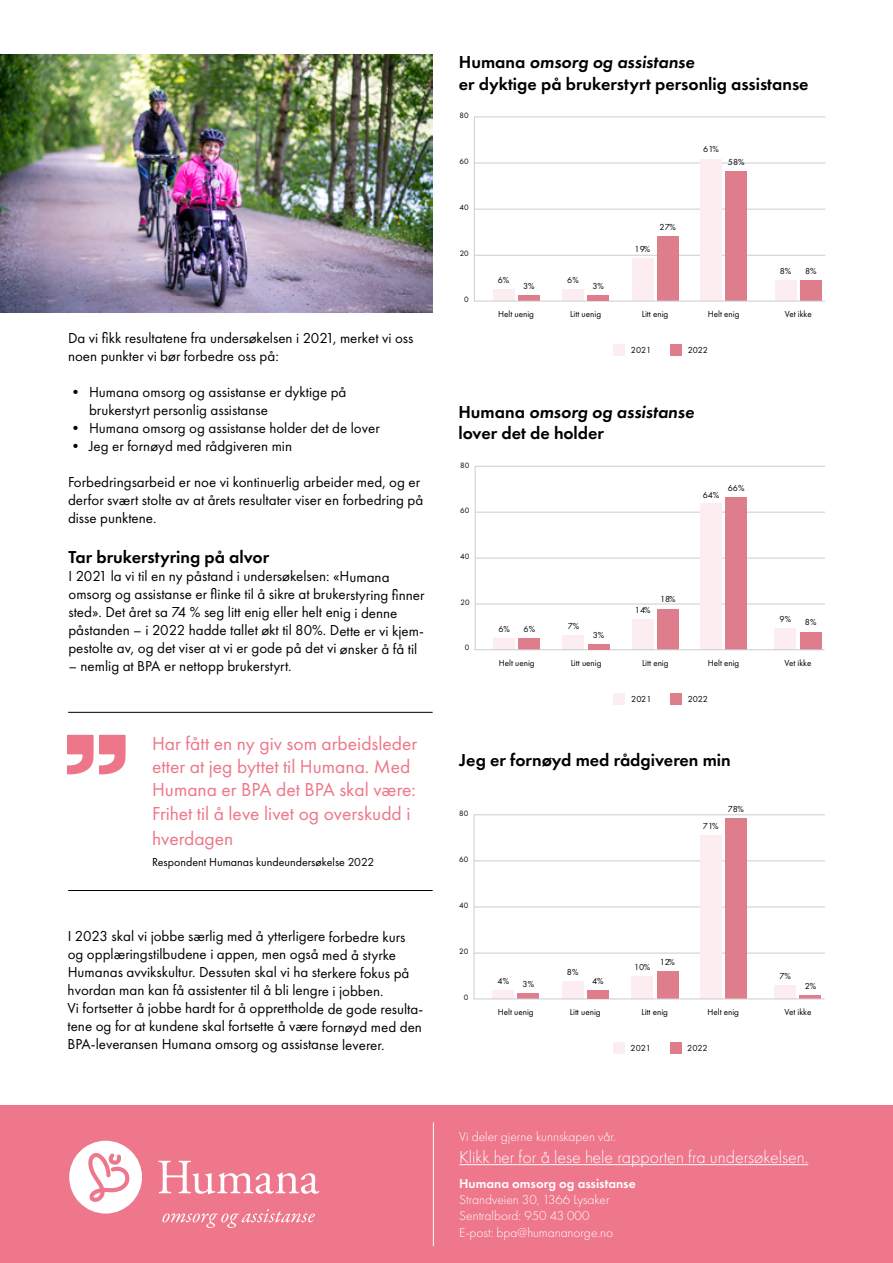
<style>
.page{position:relative;width:893px;height:1263px;background:#fff}
.page>*{position:absolute;margin:0;border:0;box-sizing:border-box;transform-origin:0 0}
.t1{font:19.5px/23.4px "Futura PT";color:#ee7689}
.t2{font:600 18px/21.6px "Futura PT";color:#000}
.t3{font:300 18px "Futura PT";color:#fff}
.t4{font:15px/18px "Futura PT";letter-spacing:-.005em;color:#000}
.t5{font:300 13.5px/16.2px "Futura PT";color:#fff}
.t6{font:600 13.5px "Futura PT";color:#fff}
.t7{font:12px "Futura PT";color:#000}
.t8{font:9px "Futura PT";color:#000}
.t9{font:8.1px "Futura PT";color:#000}
.s1{font-style:italic}
</style>
<div class="page">
<img style="left:0;top:54px;width:433px;height:258px">
<div style="left:0;top:1106px;width:893px;height:157px;background:#ee778b"></div>
<hr style="left:433px;top:1122px;width:1px;height:124px;background:#fff">
<hr style="left:68px;top:712px;width:365px;height:1px;background:#000">
<hr style="left:68px;top:890px;width:365px;height:1px;background:#000">
<svg style="left:67px;top:735px;width:59px;height:39px"></svg>
<hr style="left:459px;top:1164px;width:349px;height:1px;background:#fff">
<svg style="left:69px;top:1141px;width:73px;height:72px"></svg>
<svg style="left:158px;top:1161px;width:161px;height:33px"></svg>
<svg style="left:162px;top:1209px;width:153px;height:19px"></svg>
<div style="left:670px;top:344px;width:12px;height:12px;background:#de7d8c"></div>
<svg style="left:474px;top:116px;width:351px;height:186px"></svg>
<div style="left:613px;top:344px;width:12px;height:12px;background:#fcedf0"></div>
<div style="left:587px;top:295px;width:22px;height:6px;background:#de7d8c"></div>
<div style="left:670px;top:693px;width:12px;height:11px;background:#de7d8c"></div>
<svg style="left:475px;top:465px;width:350px;height:185px"></svg>
<div style="left:614px;top:693px;width:11px;height:11px;background:#fcedf0"></div>
<div style="left:588px;top:644px;width:21px;height:6px;background:#de7d8c"></div>
<div style="left:670px;top:1042px;width:11px;height:12px;background:#de7d8c"></div>
<svg style="left:473px;top:814px;width:352px;height:185px"></svg>
<div style="left:613px;top:1042px;width:11px;height:12px;background:#fcedf0"></div>
<div style="left:587px;top:991px;width:22px;height:8px;background:#de7d8c"></div>
<p class="t4" style="left:68px;top:328px;width:347px">Da vi fikk resultatene fra undersøkelsen i 2021, merket vi oss noen punkter vi bør forbedre oss på:</p>
<p class="t4" style="left:89px;top:382px;width:259px;text-indent:-21px">• Humana omsorg og assistanse er dyktige på brukerstyrt personlig assistanse</p>
<p class="t4" style="left:68px;top:418px;width:313px">• Humana omsorg og assistanse holder det de lover</p>
<p class="t4" style="left:68px;top:436px;width:226px">• Jeg er fornøyd med rådgiveren min</p>
<p class="t4" style="left:68px;top:472px;width:357px">Forbedringsarbeid er noe vi kontinuerlig arbeider med, og er derfor svært stolte av at årets resultater viser en forbedring på disse punktene.</p>
<p class="t2" style="left:69px;top:546px;width:202px">Tar brukerstyring på alvor</p>
<p class="t4" style="left:68px;top:567px;width:358px">I 2021 la vi til en ny påstand i undersøkelsen: «Humana omsorg og assistanse er flinke til å sikre at brukerstyring finner sted». Det året sa 74 % seg litt enig eller helt enig i denne påstanden – i 2022 hadde tallet økt til 80%. Dette er vi kjem&shy;pestolte av, og det viser at vi er gode på det vi ønsker å få til</p>
<p class="t4" style="left:68px;top:657px;width:225px">– nemlig at BPA er nettopp brukerstyrt.</p>
<h1 class="t1" style="left:152px;top:731px;width:267px">Har fått en ny giv som arbeidsleder etter at jeg byttet til Humana. Med Humana er BPA det BPA skal være:<br>Frihet til å leve livet og overskudd i</h1>
<h1 class="t1" style="left:152px;top:827px;width:83px">hverdagen</h1>
<p class="t7" style="left:152px;top:855px;width:224px">Respondent Humanas kundeundersøkelse 2022</p>
<p class="t4" style="left:68px;top:927px;width:357px">I 2023 skal vi jobbe særlig med å ytterligere forbedre kurs og opplæringstilbudene i appen, men også med å styrke Humanas avvikskultur. Dessuten skal vi ha sterkere fokus på hvordan man kan få assistenter til å bli lengre i jobben.<br>Vi fortsetter å jobbe hardt for å opprettholde de gode resulta&shy;tene og for at kundene skal fortsette å være fornøyd med den BPA-leveransen Humana omsorg og assistanse leverer.</p>
<p class="t2" style="left:459px;top:51px;width:351px">Humana <span class="s1">omsorg og assistanse<br></span>er dyktige på brukerstyrt personlig assistanse</p>
<p class="t9" style="left:459px;top:111px;width:11px">80</p>
<p class="t9" style="left:459px;top:157px;width:11px">60</p>
<p class="t9" style="left:459px;top:203px;width:11px">40</p>
<p class="t9" style="left:460px;top:248px;width:11px">20</p>
<p class="t9" style="left:464px;top:294px;width:6px">0</p>
<p class="t8" style="left:498px;top:275px;width:13px">6%</p>
<p class="t8" style="left:567px;top:275px;width:13px">6%</p>
<p class="t8" style="left:523px;top:280px;width:13px">3%</p>
<p class="t8" style="left:592px;top:280px;width:13px">3%</p>
<p class="t8" style="left:635px;top:244px;width:17px">19%</p>
<p class="t8" style="left:660px;top:222px;width:18px">27%</p>
<p class="t8" style="left:703px;top:144px;width:17px">61%</p>
<p class="t8" style="left:728px;top:157px;width:18px">58%</p>
<p class="t8" style="left:780px;top:266px;width:13px">8%</p>
<p class="t8" style="left:805px;top:266px;width:13px">8%</p>
<p class="t8" style="left:708px;top:309px;width:33px">Helt enig</p>
<p class="t8" style="left:785px;top:309px;width:29px">Vet ikke</p>
<p class="t8" style="left:498px;top:309px;width:37px">Helt uenig</p>
<p class="t8" style="left:570px;top:309px;width:32px">Litt uenig</p>
<p class="t8" style="left:642px;top:309px;width:28px">Litt enig</p>
<p class="t8" style="left:631px;top:345px;width:22px">2021</p>
<p class="t8" style="left:688px;top:345px;width:22px">2022</p>
<p class="t2" style="left:458px;top:400px;width:237px">Humana <span class="s1">omsorg og assistanse </span>lover det de holder</p>
<p class="t9" style="left:460px;top:460px;width:11px">80</p>
<p class="t9" style="left:460px;top:506px;width:11px">60</p>
<p class="t9" style="left:460px;top:551px;width:11px">40</p>
<p class="t9" style="left:460px;top:597px;width:11px">20</p>
<p class="t9" style="left:465px;top:643px;width:6px">0</p>
<p class="t8" style="left:703px;top:489px;width:18px">64%</p>
<p class="t8" style="left:728px;top:483px;width:18px">66%</p>
<p class="t8" style="left:498px;top:623px;width:13px">6%</p>
<p class="t8" style="left:524px;top:623px;width:13px">6%</p>
<p class="t8" style="left:568px;top:621px;width:13px">7%</p>
<p class="t8" style="left:593px;top:629px;width:13px">3%</p>
<p class="t8" style="left:635px;top:605px;width:17px">14%</p>
<p class="t8" style="left:660px;top:594px;width:17px">18%</p>
<p class="t8" style="left:780px;top:613px;width:13px">9%</p>
<p class="t8" style="left:805px;top:617px;width:13px">8%</p>
<p class="t8" style="left:708px;top:657px;width:33px">Helt enig</p>
<p class="t8" style="left:784px;top:658px;width:28px">Vet ikke</p>
<p class="t8" style="left:499px;top:657px;width:37px">Helt uenig</p>
<p class="t8" style="left:571px;top:657px;width:32px">Litt uenig</p>
<p class="t8" style="left:642px;top:657px;width:28px">Litt enig</p>
<p class="t8" style="left:631px;top:693px;width:22px">2021</p>
<p class="t8" style="left:688px;top:693px;width:22px">2022</p>
<p class="t2" style="left:459px;top:749px;width:273px">Jeg er fornøyd med rådgiveren min</p>
<p class="t9" style="left:459px;top:809px;width:11px">80</p>
<p class="t9" style="left:459px;top:855px;width:11px">60</p>
<p class="t9" style="left:459px;top:900px;width:11px">40</p>
<p class="t9" style="left:459px;top:946px;width:11px">20</p>
<p class="t9" style="left:464px;top:992px;width:6px">0</p>
<p class="t8" style="left:703px;top:821px;width:17px">71%</p>
<p class="t8" style="left:728px;top:804px;width:18px">78%</p>
<p class="t8" style="left:567px;top:966px;width:13px">8%</p>
<p class="t8" style="left:498px;top:976px;width:13px">4%</p>
<p class="t8" style="left:523px;top:978px;width:13px">3%</p>
<p class="t8" style="left:592px;top:976px;width:13px">4%</p>
<p class="t8" style="left:634px;top:961px;width:18px">10%</p>
<p class="t8" style="left:660px;top:957px;width:17px">12%</p>
<p class="t8" style="left:779px;top:970px;width:13px">7%</p>
<p class="t8" style="left:805px;top:981px;width:13px">2%</p>
<p class="t8" style="left:498px;top:1007px;width:37px">Helt uenig</p>
<p class="t8" style="left:570px;top:1007px;width:32px">Litt uenig</p>
<p class="t8" style="left:641px;top:1007px;width:28px">Litt enig</p>
<p class="t8" style="left:631px;top:1043px;width:22px">2021</p>
<p class="t8" style="left:687px;top:1043px;width:22px">2022</p>
<p class="t8" style="left:707px;top:1007px;width:33px">Helt enig</p>
<p class="t8" style="left:784px;top:1007px;width:29px">Vet ikke</p>
<p class="t5" style="left:459px;top:1129px;width:158px">Vi deler gjerne kunnskapen vår.</p>
<p class="t3" style="left:459px;top:1147px;width:351px">Klikk her for å lese hele rapporten fra undersøkelsen.</p>
<p class="t6" style="left:459px;top:1175px;width:178px">Humana omsorg og assistanse</p>
<p class="t5" style="left:459px;top:1192px;width:155px">Strandveien 30, 1366 Lysaker<br>Sentralbord: 950 43 000<br>E-post: bpa@humananorge.no</p>
</div>
